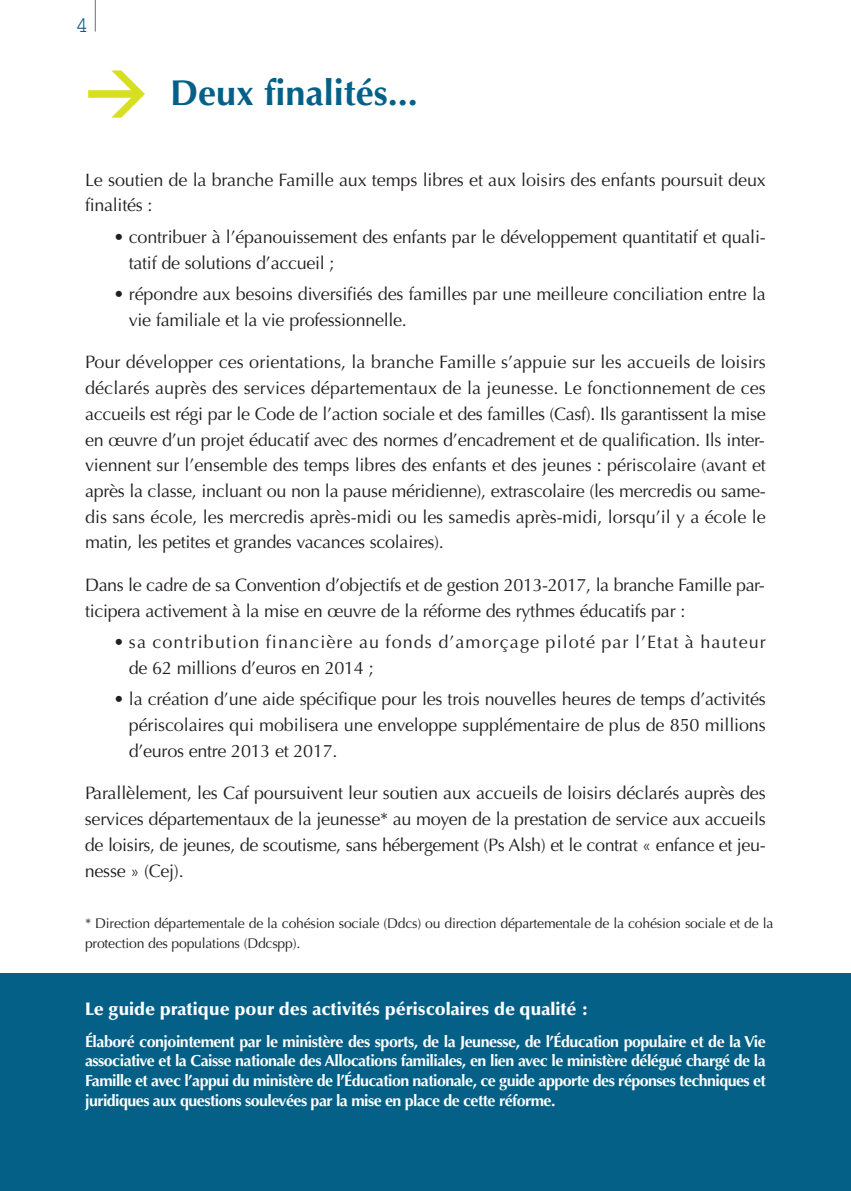
<style>
.page{position:relative;width:851px;height:1191px;background:#fff}
.page>*{position:absolute;margin:0;border:0;box-sizing:border-box;transform-origin:0 0}
.t1{font:700 61.2px "DIN";color:#d6df21}
.t2{font:700 36px "Optima";color:#046087}
.t3{font:22px "Courier";color:#046087}
.t4{font:18px/25.8px "Optima";letter-spacing:-.015em;color:#231f20}
.t5{font:18px/25.8px "Optima";letter-spacing:.06em;color:#231f20}
.t6{font:900 18px "Optima";color:#fff}
.t7{font:700 16px/19.6px "Optima";letter-spacing:-.035em;color:#fff;text-align:justify}
.t8{font:14px/20px "Optima";letter-spacing:-.015em;color:#231f20}
</style>
<div class="page">
<div style="left:0;top:974px;width:850px;height:217px;background:#046087"></div>
<hr style="left:95px;top:0;width:1px;height:32px;background:#6c6d70">
<p class="t3" style="left:76px;top:18px;width:15px">4</p>
<h1 class="t1" style="left:85px;top:55px;width:64px">&gt;</h1>
<h2 class="t2" style="left:170px;top:72px;width:249px">Deux finalités...</h2>
<p class="t4" style="left:85px;top:167px;width:682px">Le soutien de la branche Famille aux temps libres et aux loisirs des enfants poursuit deux finalités :</p>
<p class="t4" style="left:129px;top:224px;width:638px;text-indent:-15px">• contribuer à l’épanouissement des enfants par le développement quantitatif et quali&shy;tatif de solutions d’accueil ;</p>
<p class="t4" style="left:129px;top:281px;width:638px;text-indent:-15px">• répondre aux besoins diversifiés des familles par une meilleure conciliation entre la vie familiale et la vie professionnelle.</p>
<p class="t4" style="left:85px;top:350px;width:682px;text-align:justify">Pour développer ces orientations, la branche Famille s’appuie sur les accueils de loisirs déclarés auprès des services départementaux de la jeunesse. Le fonctionnement de ces accueils est régi par le Code de l’action sociale et des familles (Casf). Ils garantissent la mise en œuvre d’un projet éducatif avec des normes d’encadrement et de qualification. Ils inter&shy;viennent sur l’ensemble des temps libres des enfants et des jeunes : périscolaire (avant et après la classe, incluant ou non la pause méridienne), extrascolaire (les mercredis ou same&shy;dis sans école, les mercredis après-midi ou les samedis après-midi, lorsqu’il y a école le matin, les petites et grandes vacances scolaires).</p>
<p class="t4" style="left:85px;top:572px;width:681px">Dans le cadre de sa Convention d’objectifs et de gestion 2013-2017, la branche Famille par&shy;ticipera activement à la mise en œuvre de la réforme des rythmes éducatifs par :</p>
<p class="t5" style="left:129px;top:629px;width:638px;text-indent:-15px">• sa contribution financière au fonds d’amorçage piloté par l’Etat à hauteur de 62 millions d’euros en 2014 ;</p>
<p class="t4" style="left:129px;top:686px;width:638px;text-align:justify;text-indent:-15px">• la création d’une aide spécifique pour les trois nouvelles heures de temps d’activités périscolaires qui mobilisera une enveloppe supplémentaire de plus de 850 millions d’euros entre 2013 et 2017.</p>
<p class="t4" style="left:85px;top:780px;width:682px;text-align:justify">Parallèlement, les Caf poursuivent leur soutien aux accueils de loisirs déclarés auprès des services départementaux de la jeunesse* au moyen de la prestation de service aux accueils de loisirs, de jeunes, de scoutisme, sans hébergement (Ps Alsh) et le contrat « enfance et jeu&shy;nesse » (Cej).</p>
<p class="t8" style="left:85px;top:913px;width:689px">* Direction départementale de la cohésion sociale (Ddcs) ou direction départementale de la cohésion sociale et de la protection des populations (Ddcspp).</p>
<p class="t6" style="left:85px;top:1001px;width:505px">Le guide pratique pour des activités périscolaires de qualité :</p>
<p class="t7" style="left:85px;top:1033px;width:682px">Élaboré conjointement par le ministère des sports, de la Jeunesse, de l’Éducation populaire et de la Vie associative et la Caisse nationale des Allocations familiales, en lien avec le ministère délégué chargé de la Famille et avec l’appui du ministère de l’Éducation nationale, ce guide apporte des réponses techniques et juridiques aux questions soulevées par la mise en place de cette réforme.</p>
</div>
